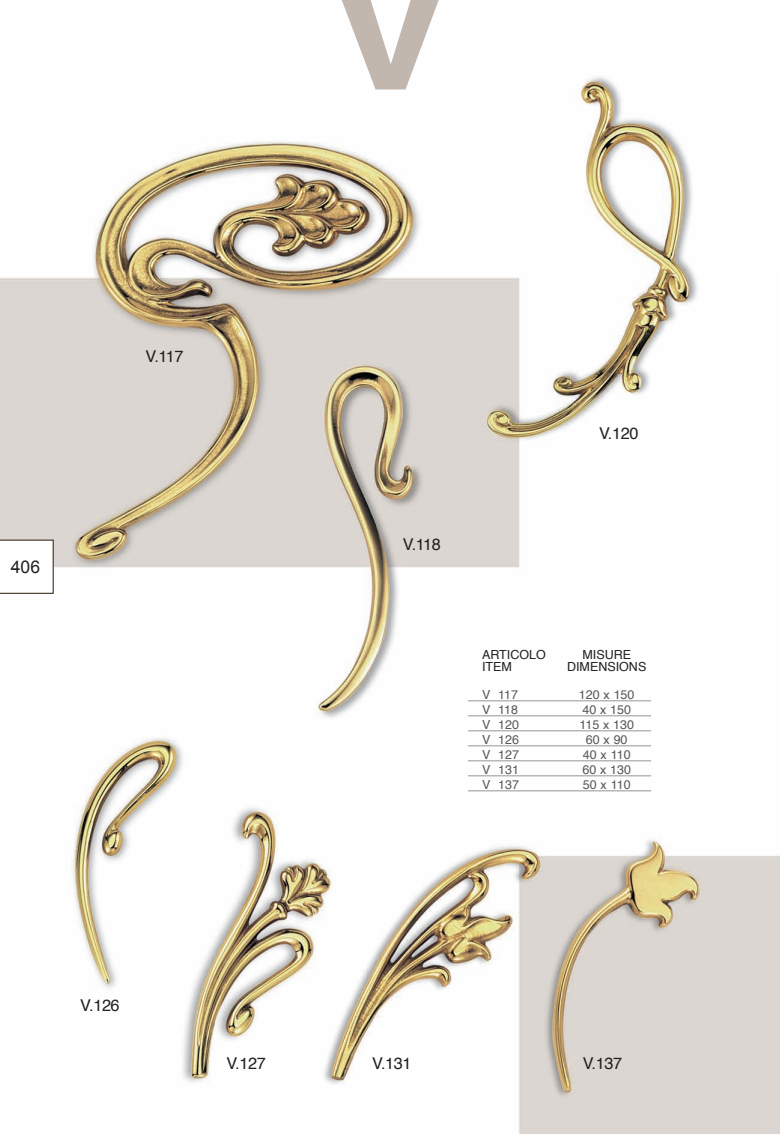
<style>
.page{position:relative;width:780px;height:1134px;background:#fff}
.page>*{position:absolute;margin:0;border:0;box-sizing:border-box;transform-origin:0 0}
.t1{font:17.5px "Arial";color:#231f20}
.t2{font:16.25px "Helvetica";letter-spacing:-.025em;color:#231f20}
.t3{font:12.5px "Helvetica";color:#57585a}
.t4{font:12.5px "Helvetica";color:#231f20}
</style>
<div class="page">
<img style="left:0;top:76px;width:780px;height:1058px">
<hr style="left:468px;top:700px;width:183px;height:1px;background:#939598">
<hr style="left:468px;top:715px;width:183px;height:1px;background:#939598">
<hr style="left:468px;top:730px;width:183px;height:1px;background:#939598">
<hr style="left:468px;top:745px;width:183px;height:1px;background:#939598">
<hr style="left:468px;top:760px;width:183px;height:1px;background:#939598">
<hr style="left:468px;top:775px;width:183px;height:1px;background:#939598">
<hr style="left:468px;top:790px;width:183px;height:1px;background:#939598">
<svg style="left:335px;top:0;width:110px;height:89px"></svg>
<svg style="left:0;top:540px;width:54px;height:54px"></svg>
<h1 class="t1" style="left:11px;top:555px;width:31px">406</h1>
<h2 class="t2" style="left:145px;top:344px;width:40px">V.117</h2>
<h2 class="t2" style="left:599px;top:420px;width:41px">V.120</h2>
<h2 class="t2" style="left:403px;top:532px;width:40px">V.118</h2>
<p class="t4" style="left:482px;top:645px;width:10px">ART</p>
<p class="t4" style="left:507px;top:645px;width:63px">ICOLO M</p>
<p class="t4" style="left:593px;top:645px;width:13px">ISUR</p>
<p class="t4" style="left:622px;top:645px;width:10px">E</p>
<p class="t4" style="left:482px;top:657px;width:55px">ITEM D</p>
<p class="t4" style="left:576px;top:657px;width:66px">IMENSIONS</p>
<p class="t3" style="left:468px;top:685px;width:13px">V</p>
<p class="t3" style="left:498px;top:685px;width:21px">117</p>
<p class="t3" style="left:579px;top:685px;width:57px">120 X 150</p>
<p class="t3" style="left:468px;top:700px;width:13px">V</p>
<p class="t3" style="left:498px;top:700px;width:21px">118</p>
<p class="t3" style="left:582px;top:700px;width:50px">40 X 150</p>
<p class="t3" style="left:468px;top:715px;width:13px">V</p>
<p class="t3" style="left:498px;top:715px;width:22px">120</p>
<p class="t3" style="left:579px;top:715px;width:56px">115 X 130</p>
<p class="t3" style="left:468px;top:730px;width:13px">V</p>
<p class="t3" style="left:498px;top:730px;width:22px">126</p>
<p class="t3" style="left:586px;top:730px;width:43px">60 X 90</p>
<p class="t3" style="left:468px;top:745px;width:13px">V</p>
<p class="t3" style="left:498px;top:745px;width:22px">127</p>
<p class="t3" style="left:583px;top:745px;width:49px">40 X 110</p>
<p class="t3" style="left:468px;top:760px;width:13px">V</p>
<p class="t3" style="left:498px;top:760px;width:22px">131</p>
<p class="t3" style="left:582px;top:760px;width:50px">60 X 130</p>
<p class="t3" style="left:468px;top:775px;width:13px">V</p>
<p class="t3" style="left:498px;top:775px;width:22px">137</p>
<p class="t3" style="left:583px;top:775px;width:49px">50 X 110</p>
<h2 class="t2" style="left:80px;top:993px;width:41px">V.126</h2>
<h2 class="t2" style="left:226px;top:1050px;width:41px">V.127</h2>
<h2 class="t2" style="left:372px;top:1050px;width:41px">V.131</h2>
<h2 class="t2" style="left:582px;top:1050px;width:41px">V.137</h2>
</div>
